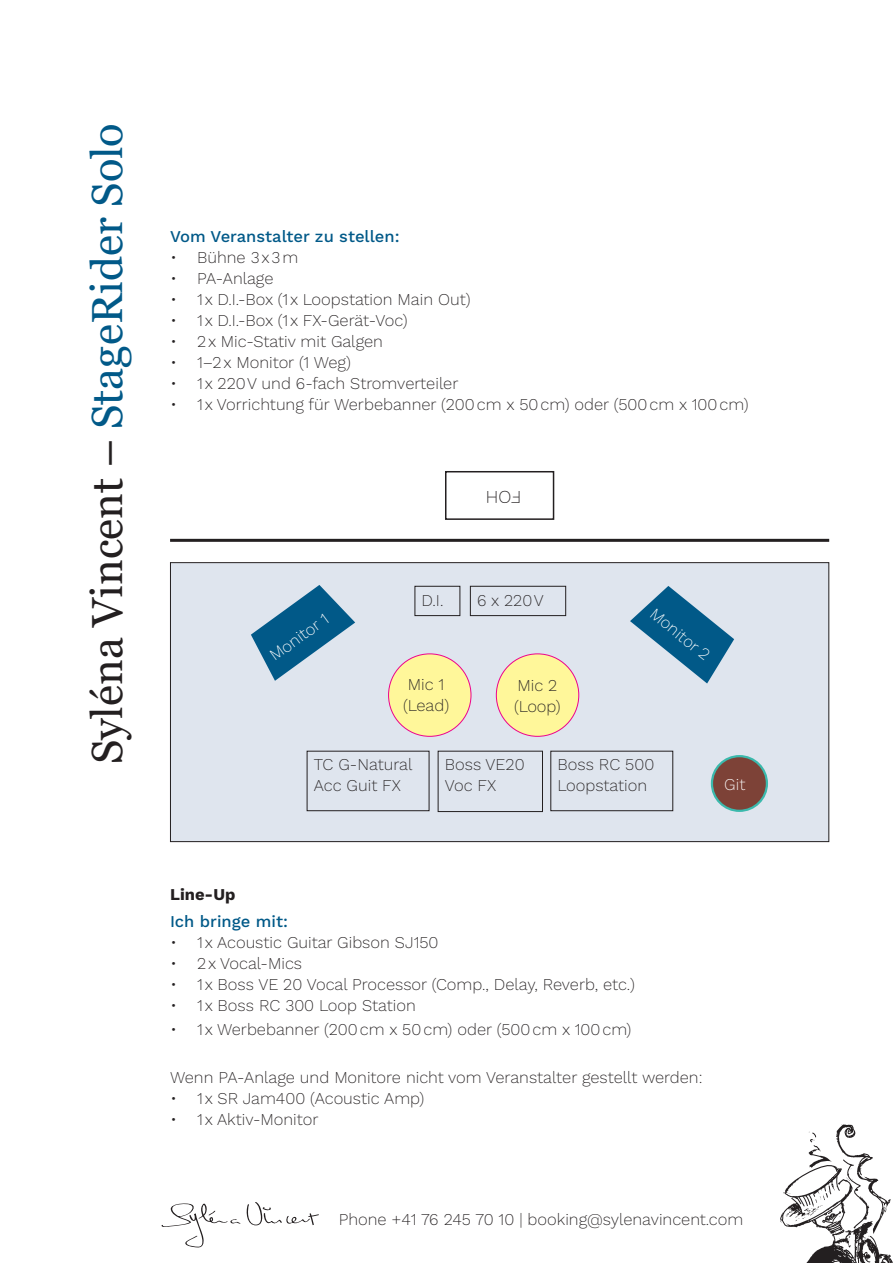
<style>
.page{position:relative;width:893px;height:1263px;background:#fff}
.page>*{position:absolute;margin:0;border:0;box-sizing:border-box;transform-origin:0 0}
.t1{font:43.5px "Georgia";color:#231f20}
.t2{font:200 18px "Work Sans";color:#231f20}
.t3{font:200 16.5px/21px "Work Sans";color:#231f20}
.t4{font:500 16.5px "Work Sans";color:#015988}
.t5{font:200 16.5px "Work Sans";color:#fff}
.t6{font:700 16.5px "Work Sans";color:#231f20}
.s1{color:#015988}
</style>
<div class="page">
<svg style="left:780px;top:1124px;width:113px;height:139px"></svg>
<svg style="left:162px;top:1202px;width:157px;height:45px"></svg>
<div style="left:445px;top:471px;width:109px;height:49px;border:2px solid #231f20"></div>
<hr style="left:170px;top:539px;width:659px;height:3px;background:#231f20">
<div style="left:170px;top:563px;width:659px;height:279px;background:#dfe5ee"></div>
<div style="left:170px;top:562px;width:659px;height:280px;border:1px solid #231f20"></div>
<div style="left:415px;top:586px;width:45px;height:30px;border:1px solid #231f20"></div>
<svg style="left:251px;top:585px;width:104px;height:96px"></svg>
<svg style="left:630px;top:586px;width:104px;height:97px"></svg>
<div style="left:496px;top:654px;width:83px;height:82px;background:#fff79a;border-radius:50%"></div>
<div style="left:389px;top:654px;width:82px;height:82px;background:#fff79a;border-radius:50%"></div>
<div style="left:712px;top:756px;width:55px;height:55px;background:#7d4237;border-radius:50%"></div>
<div style="left:711px;top:755px;width:57px;height:57px;border:2px solid #3bb9ac;border-radius:50%"></div>
<div style="left:307px;top:751px;width:122px;height:60px;border:1px solid #231f20"></div>
<div style="left:438px;top:751px;width:105px;height:61px;border:1px solid #231f20"></div>
<div style="left:550px;top:751px;width:123px;height:60px;border:1px solid #231f20"></div>
<div style="left:470px;top:586px;width:96px;height:30px;border:1px solid #231f20"></div>
<h1 class="t1" style="left:81px;top:764px;width:643px;rotate:-90deg">Syléna Vincent – <span class="s1">StageRider Solo</span></h1>
<p class="t4" style="left:170px;top:227px;width:231px">Vom Veranstalter zu stellen:</p>
<p class="t3" style="left:170px;top:248px;width:130px">• Bühne 3x3m</p>
<p class="t3" style="left:170px;top:269px;width:105px">• PA-Anlage</p>
<p class="t3" style="left:170px;top:290px;width:302px">• 1x D.I.-Box (1x Loopstation Main Out)</p>
<p class="t3" style="left:170px;top:311px;width:239px">• 1x D.I.-Box (1x FX-Gerät-Voc)</p>
<p class="t3" style="left:170px;top:332px;width:214px">• 2x Mic-Stativ mit Galgen</p>
<p class="t3" style="left:170px;top:353px;width:182px">• 1–2x Monitor (1 Weg)</p>
<p class="t3" style="left:170px;top:374px;width:290px">• 1x 220V und 6-fach Stromverteiler</p>
<p class="t3" style="left:170px;top:395px;width:580px">• 1x Vorrichtung für Werbebanner (200cm x 50cm) oder (500cm x 100cm)</p>
<p class="t2" style="left:521px;top:507px;width:37px;rotate:-180deg">FOH</p>
<p class="t3" style="left:422px;top:590px;width:23px">D.I.</p>
<p class="t3" style="left:477px;top:590px;width:68px">6 x 220V</p>
<p class="t5" style="left:266px;top:649px;width:70px;rotate:-36deg">Monitor 1</p>
<p class="t5" style="left:658px;top:604px;width:73px;rotate:39deg">Monitor 2</p>
<p class="t3" style="left:514px;top:676px;width:48px">Mic 2 (Loop)</p>
<p class="t3" style="left:403px;top:674px;width:47px">Mic 1 (Lead)</p>
<p class="t3" style="left:314px;top:755px;width:100px">TC G-Natural<br>Acc Guit FX</p>
<p class="t3" style="left:445px;top:755px;width:81px">Boss VE20<br>Voc FX</p>
<p class="t3" style="left:557px;top:755px;width:98px">Boss RC 500<br>Loopstation</p>
<p class="t5" style="left:724px;top:774px;width:23px">Git</p>
<p class="t6" style="left:170px;top:885px;width:67px">Line-Up</p>
<p class="t4" style="left:170px;top:912px;width:119px">Ich bringe mit:</p>
<p class="t3" style="left:170px;top:933px;width:270px">• 1x Acoustic Guitar Gibson SJ150</p>
<p class="t3" style="left:170px;top:954px;width:134px">• 2x Vocal-Mics</p>
<p class="t3" style="left:170px;top:975px;width:466px">• 1x Boss VE 20 Vocal Processor (Comp., Delay, Reverb, etc.)</p>
<p class="t3" style="left:170px;top:996px;width:247px">• 1x Boss RC 300 Loop Station</p>
<p class="t3" style="left:170px;top:1020px;width:463px">• 1x Werbebanner (200cm x 50cm) oder (500cm x 100cm)</p>
<p class="t3" style="left:170px;top:1068px;width:534px">Wenn PA-Anlage und Monitore nicht vom Veranstalter gestellt werden:</p>
<p class="t3" style="left:170px;top:1089px;width:256px">• 1x SR Jam400 (Acoustic Amp)</p>
<p class="t3" style="left:170px;top:1110px;width:150px">• 1x Aktiv-Monitor</p>
<p class="t3" style="left:339px;top:1209px;width:406px">Phone +41 76 245 70 10 | booking@sylenavincent.com</p>
</div>
